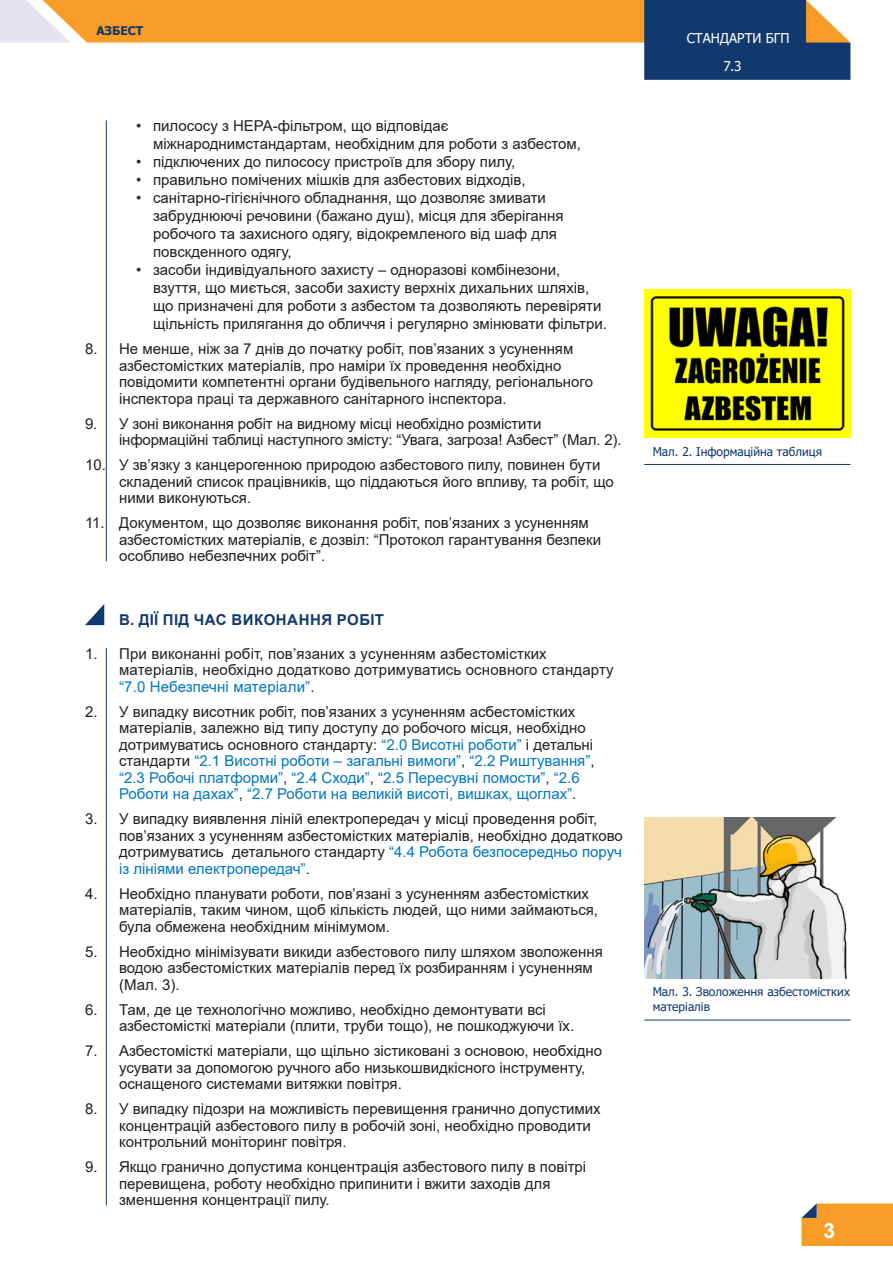
<style>
.page{position:relative;width:893px;height:1263px;background:#fff}
.page>*{position:absolute;margin:0;border:0;box-sizing:border-box;transform-origin:0 0}
.tekst{font:700 21px "Arial";color:#fff}
.Tekst_numerowany{font:15px/16.5px "Arial";color:#231f20}
.Tekst_kropki{font:15px/18px "Arial";color:#231f20}
.Tekst_numerowany-2{font:15px/16.5px "Arial";color:#0077c0}
.Tytulik{font:700 15px "Arial";letter-spacing:.035em;color:#11396e}
.t1{font:13.5px "Tahoma";color:#fff}
.podpis_zdjęcia{font:12px/15px "Tahoma";color:#11396e}
.t2{font:700 12px "Tahoma";color:#11396e}
.s1{color:#0077c0}
.s2{color:#231f20}
</style>
<div class="page">
<svg style="left:801px;top:1203px;width:92px;height:43px;background:#f19d32"></svg>
<svg style="left:0;top:0;width:850px;height:80px"></svg>
<hr style="left:106px;top:648px;width:1px;height:557px;background:#11396e">
<hr style="left:106px;top:120px;width:1px;height:441px;background:#11396e">
<svg style="left:85px;top:604px;width:19px;height:21px"></svg>
<img style="left:644px;top:290px;width:206px;height:148px">
<hr style="left:644px;top:464px;width:206px;height:1px;background:#11396e">
<hr style="left:644px;top:1020px;width:206px;height:1px;background:#11396e">
<img style="left:644px;top:817px;width:203px;height:161px">
<p class="t2" style="left:96px;top:23px;width:48px">АЗБЕСТ</p>
<p class="Tekst_kropki" style="left:153px;top:117px;width:430px;text-indent:-17px">• пилососу з НЕРА-фільтром, що відповідає міжнароднимстандартам, необхідним для роботи з азбестом,</p>
<p class="Tekst_kropki" style="left:136px;top:153px;width:381px">• підключених до пилососу пристроїв для збору пилу,</p>
<p class="Tekst_kropki" style="left:136px;top:171px;width:391px">• правильно помічених мішків для азбестових відходів,</p>
<p class="Tekst_kropki" style="left:153px;top:189px;width:412px;text-indent:-17px">• санітарно-гігієнічного обладнання, що дозволяє змивати забруднюючі речовини (бажано душ), місця для зберігання робочого та захисного одягу, відокремленого від шаф для повскденного одягу,</p>
<p class="Tekst_kropki" style="left:153px;top:261px;width:455px;text-indent:-17px">• засоби індивідуального захисту – одноразові комбінезони, взуття, що миється, засоби захисту верхніх дихальних шляхів, що призначені для роботи з азбестом та дозволяють перевіряти щільність прилягання до обличчя і регулярно змінювати фільтри.</p>
<p class="Tekst_numerowany" style="left:119px;top:341px;width:475px;text-indent:-34px">8. Не менше, ніж за 7 днів до початку робіт, пов’язаних з усуненням азбестомістких матеріалів, про наміри їх проведення необхідно повідомити компетентні органи будівельного нагляду, регіонального інспектора праці та державного санітарного інспектора.</p>
<p class="Tekst_numerowany" style="left:119px;top:415px;width:504px;text-indent:-34px">9. У зоні виконання робіт на видному місці необхідно розмістити інформаційні таблиці наступного змісту: “Увага, загроза! Азбест” (Мал. 2).</p>
<p class="Tekst_numerowany" style="left:119px;top:457px;width:496px;text-indent:-34px">10. У зв’язку з канцерогенною природою азбестового пилу, повинен бути складений список працівників, що піддаються його впливу, та робіт, що ними виконуються.</p>
<p class="Tekst_numerowany" style="left:119px;top:515px;width:484px;text-indent:-34px">11. Документом, що дозволяє виконання робіт, пов’язаних з усуненням азбестомістких матеріалів, є дозвіл: “Протокол гарантування безпеки особливо небезпечних робіт”.</p>
<p class="Tytulik" style="left:119px;top:609px;width:266px">В. ДІЇ ПІД ЧАС ВИКОНАННЯ РОБІТ</p>
<p class="Tekst_numerowany" style="left:119px;top:645px;width:496px;text-indent:-34px">1. При виконанні робіт, пов’язаних з усуненням азбестомістких матеріалів, необхідно додатково дотримуватись основного стандарту <span class="s1">“7.0 Небезпечні матеріали”</span>.</p>
<p class="Tekst_numerowany-2" style="left:119px;top:703px;width:477px;text-indent:-34px"><span class="s2">2. У випадку висотник робіт, пов’язаних з усуненням асбестомістких матеріалів, залежно від типу доступу до робочого місця, необхідно дотримуватись основного стандарту:</span> “2.0 Висотні роботи” <span class="s2">і детальні стандарти</span> “2.1 Висотні роботи – загальні вимоги”<span class="s2">,</span> “2.2 Риштування”<span class="s2">, </span>“2.3 Робочі платформи”<span class="s2">,</span> “2.4 Сходи”<span class="s2">,</span> “2.5 Пересувні помости”<span class="s2">,</span> “2.6<br>Роботи на дахах”<span class="s2">,</span> “2.7 Роботи на великій висоті, вишках, щоглах”<span class="s2">.</span></p>
<p class="Tekst_numerowany" style="left:119px;top:810px;width:505px;text-indent:-34px">3. У випадку виявлення ліній електропередач у місці проведення робіт, пов’язаних з усуненням азбестомістких матеріалів, необхідно додатково дотримуватись детального стандарту <span class="s1">“4.4 Робота безпосередньо поруч із лініями електропередач”</span>.</p>
<p class="Tekst_numerowany" style="left:119px;top:885px;width:481px;text-indent:-34px">4. Необхідно планувати роботи, пов’язані з усуненням азбестомістких матеріалів, таким чином, щоб кількість людей, що ними займаються, була обмежена необхідним мінімумом.</p>
<p class="Tekst_numerowany" style="left:119px;top:943px;width:485px;text-indent:-34px">5. Необхідно мінімізувати викиди азбестового пилу шляхом зволоження водою азбестомістких матеріалів перед їх розбиранням і усуненням (Мал. 3).</p>
<p class="Tekst_numerowany" style="left:119px;top:1001px;width:457px;text-indent:-34px">6. Там, де це технологічно можливо, необхідно демонтувати всі азбестомісткі матеріали (плити, труби тощо), не пошкоджуючи їх.</p>
<p class="Tekst_numerowany" style="left:119px;top:1042px;width:485px;text-indent:-34px">7. Азбестомісткі матеріали, що щільно зістиковані з основою, необхідно усувати за допомогою ручного або низькошвидкісного інструменту, оснащеного системами витяжки повітря.</p>
<p class="Tekst_numerowany" style="left:119px;top:1100px;width:483px;text-indent:-34px">8. У випадку підозри на можливість перевищення гранично допустимих концентрацій азбестового пилу в робочій зоні, необхідно проводити контрольний моніторинг повітря.</p>
<p class="Tekst_numerowany" style="left:119px;top:1158px;width:469px;text-indent:-34px">9. Якщо гранично допустима концентрація азбестового пилу в повітрі перевищена, роботу необхідно припинити і вжити заходів для зменшення концентрації пилу.</p>
<p class="t1" style="left:687px;top:29px;width:105px">СТАНДАРТИ БГП</p>
<p class="t1" style="left:724px;top:57px;width:19px">7.3</p>
<p class="podpis_zdjęcia" style="left:653px;top:444px;width:171px">Мал. 2. Інформаційна таблиця</p>
<p class="podpis_zdjęcia" style="left:653px;top:985px;width:199px">Мал. 3. Зволоження азбестомістких матеріалів</p>
<p class="tekst" style="left:823px;top:1216px;width:13px">3</p>
</div>
